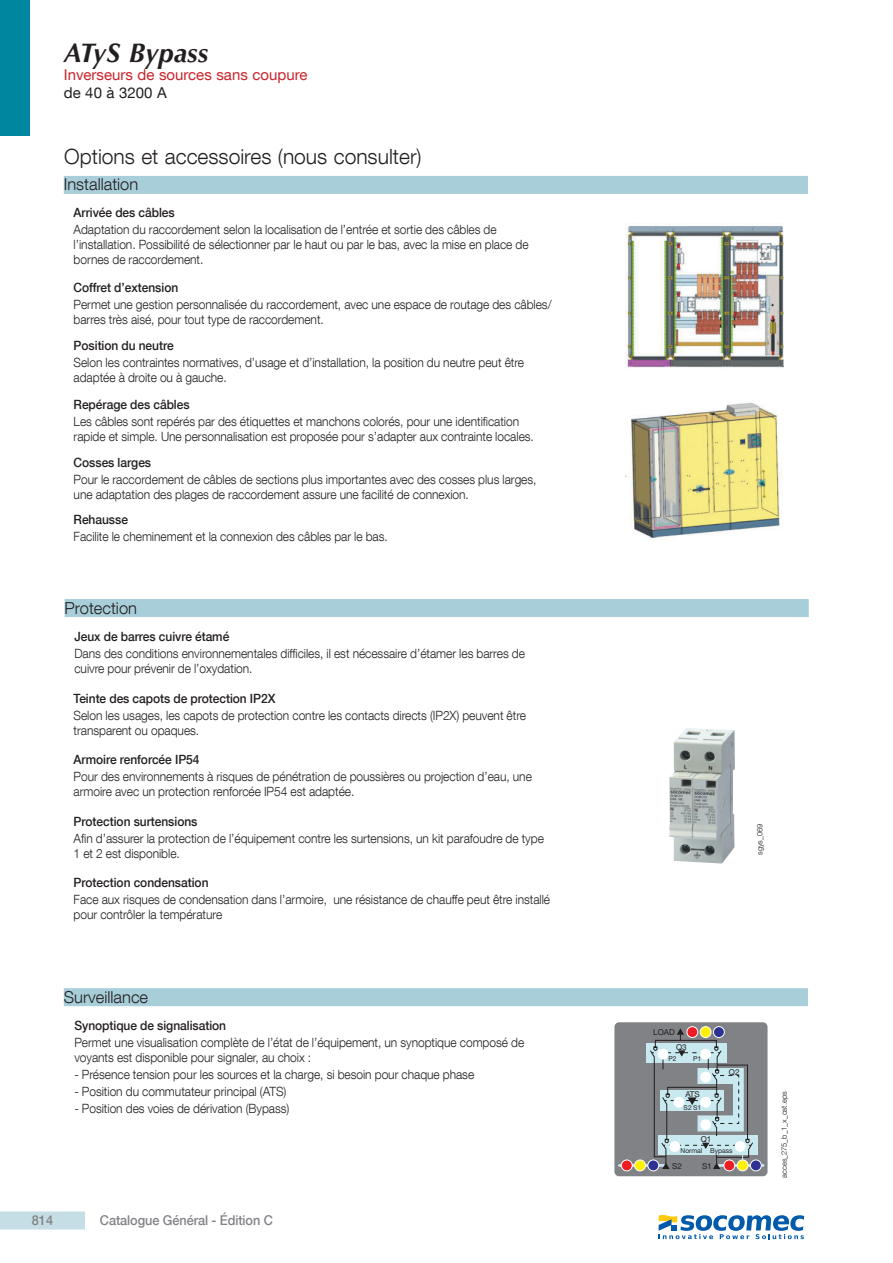
<style>
.page{position:relative;width:893px;height:1263px;background:#fff}
.page>*{position:absolute;margin:0;border:0;box-sizing:border-box;transform-origin:0 0}
.t1{font:italic 700 27px "Optima LT Std";color:#231f20}
.titre_Chapitre{font:300 21px "Helvetica Neue LT Com";color:#231f20}
.titre_Bandeau{font:300 16.5px "Helvetica Neue LT Com";color:#231f20}
.t2{font:15px "Helvetica Neue LT Com";color:#c8242b}
.t3{font:15px "Helvetica Neue LT Com";color:#231f20}
.t4{font:500 13.5px "Helvetica Neue LT Com";letter-spacing:-.005em;color:#808285;scale:.94 1}
.texte_tiret_light{font:300 12.75px/15px "Helvetica Neue LT Com";letter-spacing:-.005em;color:#231f20;scale:.94 1}
.texte_tiret_light-2{font:500 12.75px "Helvetica Neue LT Com";letter-spacing:-.005em;color:#231f20;scale:.94 1}
.t5{font:8.1px "Helvetica Neue LT Com";color:#231f20}
.reference{font:300 7.5px "Helvetica Neue LT Com";color:#231f20}
.t6{font:6.75px "Helvetica Neue LT Com";color:#231f20}
</style>
<div class="page">
<div style="left:0;top:1211px;width:85px;height:18px;background:#c5dde5"></div>
<div style="left:0;top:0;width:30px;height:136px;background:#00869e"></div>
<div style="left:64px;top:988px;width:744px;height:18px;background:#a8ceda"></div>
<div style="left:64px;top:176px;width:744px;height:18px;background:#a8ceda"></div>
<div style="left:65px;top:599px;width:744px;height:18px;background:#a8ceda"></div>
<img style="left:669px;top:728px;width:66px;height:135px">
<div style="left:614px;top:1022px;width:153px;height:154px;background:#808285;border-radius:5px"></div>
<div style="left:646px;top:1043px;width:80px;height:19px;background:#c8e9f0"></div>
<div style="left:658px;top:1135px;width:100px;height:19px;background:#c8e9f0"></div>
<hr style="left:717px;top:1164px;width:46px;height:3px;background:#c8e9f0">
<hr style="left:619px;top:1164px;width:47px;height:3px;background:#c8e9f0">
<div style="left:687px;top:1026px;width:11px;height:12px;border:1px solid #fff;border-radius:50%"></div>
<div style="left:700px;top:1026px;width:11px;height:12px;border:1px solid #fff;border-radius:50%"></div>
<div style="left:713px;top:1026px;width:11px;height:11px;background:#a4a6a8;border-radius:50%"></div>
<div style="left:713px;top:1026px;width:12px;height:12px;border:1px solid #fff;border-radius:50%"></div>
<div style="left:621px;top:1160px;width:11px;height:11px;background:#ee1d23;border-radius:50%"></div>
<div style="left:621px;top:1160px;width:12px;height:11px;border:1px solid #fff;border-radius:50%"></div>
<div style="left:635px;top:1160px;width:10px;height:11px;background:#fff101;border-radius:50%"></div>
<div style="left:634px;top:1160px;width:12px;height:11px;border:1px solid #fff;border-radius:50%"></div>
<div style="left:648px;top:1160px;width:11px;height:11px;background:#ededf2;border-radius:50%"></div>
<div style="left:647px;top:1160px;width:12px;height:11px;border:1px solid #fff;border-radius:50%"></div>
<div style="left:724px;top:1160px;width:11px;height:11px;background:#f5edee;border-radius:50%"></div>
<div style="left:723px;top:1160px;width:12px;height:11px;border:1px solid #fff;border-radius:50%"></div>
<div style="left:737px;top:1160px;width:11px;height:11px;border:1px solid #fff;border-radius:50%"></div>
<div style="left:750px;top:1160px;width:11px;height:11px;background:#2e3092;border-radius:50%"></div>
<div style="left:750px;top:1160px;width:12px;height:11px;border:1px solid #fff;border-radius:50%"></div>
<svg style="left:649px;top:1028px;width:104px;height:141px"></svg>
<div style="left:657px;top:1049px;width:11px;height:10px;background:#fff;border-radius:50%"></div>
<div style="left:700px;top:1049px;width:11px;height:10px;background:#fff;border-radius:50%"></div>
<div style="left:673px;top:1097px;width:11px;height:11px;background:#fff;border-radius:50%"></div>
<div style="left:700px;top:1097px;width:11px;height:11px;background:#fff;border-radius:50%"></div>
<div style="left:669px;top:1141px;width:11px;height:11px;background:#fff;border-radius:50%"></div>
<div style="left:735px;top:1141px;width:11px;height:11px;background:#fff;border-radius:50%"></div>
<img style="left:625px;top:225px;width:158px;height:143px">
<img style="left:626px;top:402px;width:154px;height:136px">
<svg style="left:659px;top:1215px;width:145px;height:24px"></svg>
<h1 class="t1" style="left:64px;top:37px;width:146px">ATyS Bypass</h1>
<p class="t2" style="left:64px;top:66px;width:245px">Inverseurs de sources sans coupure</p>
<p class="t3" style="left:64px;top:84px;width:105px">de 40 à 3200 A</p>
<p class="titre_Chapitre" style="left:64px;top:144px;width:359px">Options et accessoires (nous consulter)</p>
<p class="titre_Bandeau" style="left:64px;top:174px;width:76px">Installation</p>
<p class="texte_tiret_light" style="left:74px;top:222px;width:486px">Adaptation du raccordement selon la localisation de l’entrée et sortie des câbles de l’installation. Possibilité de sélectionner par le haut ou par le bas, avec la mise en place de bornes de raccordement.</p>
<p class="texte_tiret_light-2" style="left:74px;top:205px;width:109px">Arrivée des câbles</p>
<p class="texte_tiret_light-2" style="left:74px;top:280px;width:113px">Coffret d’extension</p>
<p class="texte_tiret_light" style="left:74px;top:296px;width:510px">Permet une gestion personnalisée du raccordement, avec une espace de routage des câbles/ barres très aisé, pour tout type de raccordement.</p>
<p class="texte_tiret_light-2" style="left:74px;top:338px;width:108px">Position du neutre</p>
<p class="texte_tiret_light" style="left:74px;top:355px;width:481px">Selon les contraintes normatives, d’usage et d’installation, la position du neutre peut être adaptée à droite ou à gauche.</p>
<p class="texte_tiret_light-2" style="left:74px;top:397px;width:125px">Repérage des câbles</p>
<p class="texte_tiret_light" style="left:74px;top:414px;width:491px">Les câbles sont repérés par des étiquettes et manchons colorés, pour une identification rapide et simple. Une personnalisation est proposée pour s’adapter aux contrainte locales.</p>
<p class="texte_tiret_light-2" style="left:74px;top:455px;width:84px">Cosses larges</p>
<p class="texte_tiret_light" style="left:74px;top:472px;width:494px">Pour le raccordement de câbles de sections plus importantes avec des cosses plus larges, une adaptation des plages de raccordement assure une facilité de connexion.</p>
<p class="texte_tiret_light-2" style="left:74px;top:512px;width:59px">Rehausse</p>
<p class="texte_tiret_light" style="left:74px;top:528px;width:336px">Facilite le cheminement et la connexion des câbles par le bas.</p>
<p class="titre_Bandeau" style="left:65px;top:597px;width:74px">Protection</p>
<p class="texte_tiret_light" style="left:74px;top:645px;width:481px">Dans des conditions environnementales difficiles, il est nécessaire d’étamer les barres de cuivre pour prévenir de l’oxydation.</p>
<p class="texte_tiret_light-2" style="left:74px;top:628px;width:166px">Jeux de barres cuivre étamé</p>
<p class="texte_tiret_light-2" style="left:74px;top:691px;width:216px">Teinte des capots de protection IP2X</p>
<p class="texte_tiret_light" style="left:74px;top:708px;width:483px">Selon les usages, les capots de protection contre les contacts directs (IP2X) peuvent être transparent ou opaques.</p>
<p class="texte_tiret_light-2" style="left:74px;top:752px;width:135px">Armoire renforcée IP54</p>
<p class="texte_tiret_light" style="left:74px;top:769px;width:489px">Pour des environnements à risques de pénétration de poussières ou projection d’eau, une armoire avec un protection renforcée IP54 est adaptée.</p>
<p class="texte_tiret_light-2" style="left:74px;top:813px;width:133px">Protection surtensions</p>
<p class="texte_tiret_light" style="left:74px;top:830px;width:502px">Afin d’assurer la protection de l’équipement contre les surtensions, un kit parafoudre de type<br>1 et 2 est disponible.</p>
<p class="texte_tiret_light-2" style="left:74px;top:874px;width:145px">Protection condensation</p>
<p class="texte_tiret_light" style="left:74px;top:891px;width:508px">Face aux risques de condensation dans l’armoire, une résistance de chauffe peut être installé pour contrôler la température</p>
<p class="titre_Bandeau" style="left:64px;top:987px;width:86px">Surveillance</p>
<p class="texte_tiret_light" style="left:74px;top:1034px;width:480px">Permet une visualisation complète de l’état de l’équipement, un synoptique composé de voyants est disponible pour signaler, au choix :</p>
<p class="texte_tiret_light" style="left:74px;top:1066px;width:427px">- Présence tension pour les sources et la charge, si besoin pour chaque phase</p>
<p class="texte_tiret_light" style="left:74px;top:1084px;width:227px">- Position du commutateur principal (ATS)</p>
<p class="texte_tiret_light" style="left:74px;top:1101px;width:230px">- Position des voies de dérivation (Bypass)</p>
<p class="texte_tiret_light-2" style="left:74px;top:1017px;width:163px">Synoptique de signalisation</p>
<p class="t4" style="left:32px;top:1212px;width:24px">814</p>
<p class="t4" style="left:100px;top:1212px;width:185px">Catalogue Général - Édition C</p>
<p class="reference" style="left:755px;top:855px;width:33px;rotate:-90deg">sgys_069</p>
<p class="t5" style="left:653px;top:1027px;width:23px">LOAD</p>
<p class="t5" style="left:676px;top:1042px;width:12px">Q3</p>
<p class="t6" style="left:668px;top:1054px;width:10px">P2</p>
<p class="t6" style="left:693px;top:1054px;width:10px">P1</p>
<p class="t5" style="left:685px;top:1089px;width:16px">ATS</p>
<p class="t6" style="left:684px;top:1103px;width:19px">S2 S1</p>
<p class="t5" style="left:729px;top:1067px;width:12px">Q2</p>
<p class="t5" style="left:701px;top:1134px;width:12px">Q1</p>
<p class="t6" style="left:680px;top:1146px;width:54px">Normal Bypass</p>
<p class="t5" style="left:672px;top:1161px;width:11px">S2</p>
<p class="t5" style="left:702px;top:1160px;width:11px">S1</p>
<p class="reference" style="left:779px;top:1178px;width:88px;rotate:-90deg">acces_275_b_1_x_cat.eps</p>
</div>
